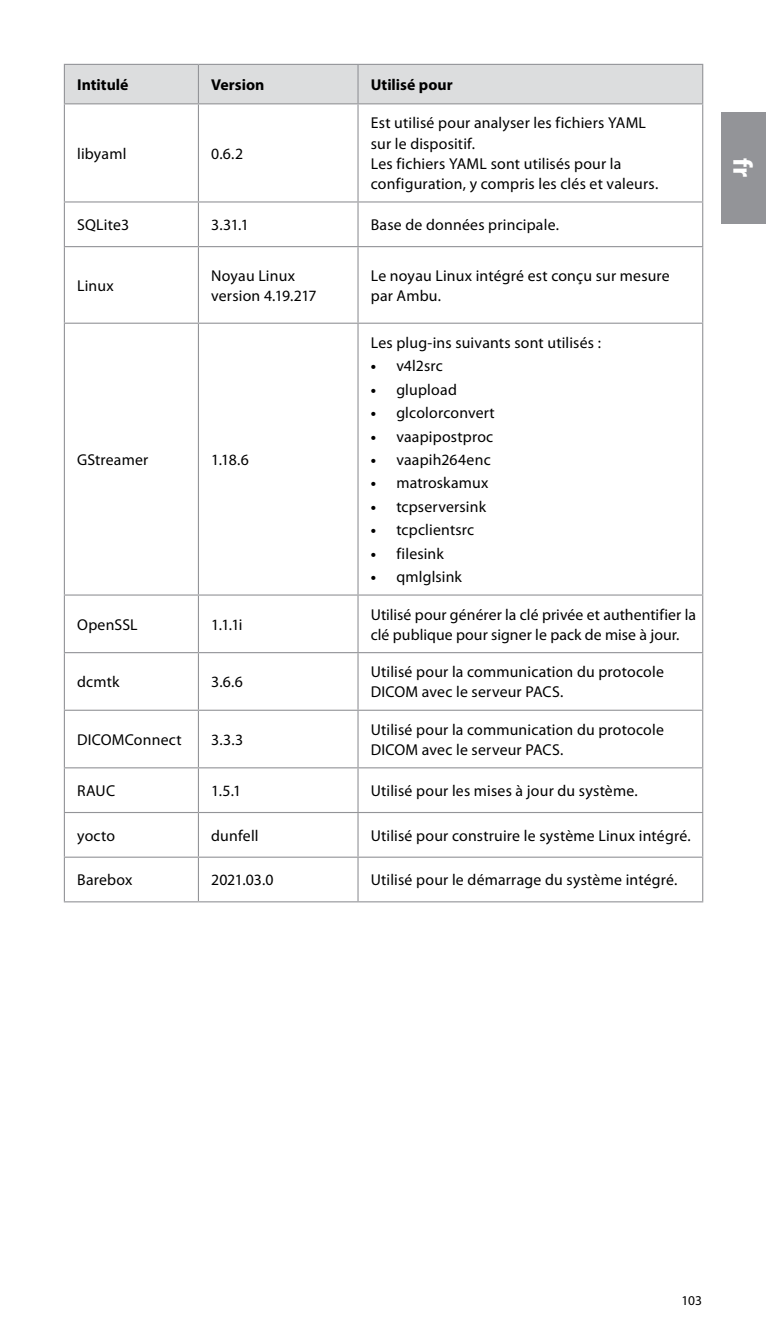
<style>
.page{position:relative;width:766px;height:1340px;background:#fff}
.page>*{position:absolute;margin:0;border:0;box-sizing:border-box;transform-origin:0 0}
.t1{font:700 27px "Myriad Pro";color:#fff}
.t2{font:15.75px/20.2px "Myriad Pro";letter-spacing:.01em;color:#000}
.t3{font:700 15.75px "Myriad Pro";color:#000}
.t4{font:13.5px "Myriad Pro";color:#000}
.s1{font-weight:700}
</style>
<div class="page">
<div style="left:721px;top:112px;width:44px;height:111px;background:#939498"></div>
<div style="left:65px;top:65px;width:637px;height:38px;background:#dcddde"></div>
<hr style="left:64px;top:104px;width:1px;height:97px;background:#939498">
<hr style="left:198px;top:104px;width:1px;height:97px;background:#939498">
<hr style="left:357px;top:104px;width:1px;height:97px;background:#939498">
<hr style="left:702px;top:104px;width:1px;height:97px;background:#939498">
<hr style="left:64px;top:201px;width:134px;height:1px;background:#939498">
<hr style="left:64px;top:202px;width:1px;height:44px;background:#939498">
<hr style="left:198px;top:201px;width:160px;height:1px;background:#939498">
<hr style="left:198px;top:202px;width:1px;height:44px;background:#939498">
<hr style="left:358px;top:201px;width:345px;height:1px;background:#939498">
<hr style="left:357px;top:202px;width:1px;height:44px;background:#939498">
<hr style="left:702px;top:202px;width:1px;height:44px;background:#939498">
<hr style="left:64px;top:246px;width:134px;height:1px;background:#939498">
<hr style="left:64px;top:247px;width:1px;height:75px;background:#939498">
<hr style="left:198px;top:246px;width:160px;height:1px;background:#939498">
<hr style="left:198px;top:247px;width:1px;height:75px;background:#939498">
<hr style="left:358px;top:246px;width:345px;height:1px;background:#939498">
<hr style="left:357px;top:247px;width:1px;height:75px;background:#939498">
<hr style="left:702px;top:247px;width:1px;height:75px;background:#939498">
<hr style="left:64px;top:322px;width:134px;height:2px;background:#939498">
<hr style="left:64px;top:324px;width:1px;height:270px;background:#939498">
<hr style="left:198px;top:322px;width:160px;height:2px;background:#939498">
<hr style="left:198px;top:324px;width:1px;height:270px;background:#939498">
<hr style="left:358px;top:322px;width:345px;height:2px;background:#939498">
<hr style="left:357px;top:324px;width:1px;height:270px;background:#939498">
<hr style="left:702px;top:324px;width:1px;height:270px;background:#939498">
<hr style="left:64px;top:594px;width:134px;height:1px;background:#939498">
<hr style="left:64px;top:595px;width:1px;height:57px;background:#939498">
<hr style="left:198px;top:594px;width:160px;height:1px;background:#939498">
<hr style="left:198px;top:595px;width:1px;height:57px;background:#939498">
<hr style="left:358px;top:594px;width:345px;height:1px;background:#939498">
<hr style="left:357px;top:595px;width:1px;height:57px;background:#939498">
<hr style="left:702px;top:595px;width:1px;height:57px;background:#939498">
<hr style="left:64px;top:64px;width:134px;height:1px;background:#939498">
<hr style="left:64px;top:65px;width:1px;height:38px;background:#939498">
<hr style="left:198px;top:64px;width:160px;height:1px;background:#939498">
<hr style="left:198px;top:65px;width:1px;height:38px;background:#939498">
<hr style="left:358px;top:64px;width:345px;height:1px;background:#939498">
<hr style="left:357px;top:65px;width:1px;height:38px;background:#939498">
<hr style="left:702px;top:65px;width:1px;height:38px;background:#939498">
<hr style="left:64px;top:103px;width:134px;height:1px;background:#939498">
<hr style="left:198px;top:103px;width:160px;height:1px;background:#939498">
<hr style="left:358px;top:103px;width:345px;height:1px;background:#939498">
<hr style="left:64px;top:652px;width:134px;height:1px;background:#939498">
<hr style="left:64px;top:653px;width:1px;height:56px;background:#939498">
<hr style="left:198px;top:652px;width:160px;height:1px;background:#939498">
<hr style="left:198px;top:653px;width:1px;height:56px;background:#939498">
<hr style="left:358px;top:652px;width:345px;height:1px;background:#939498">
<hr style="left:357px;top:653px;width:1px;height:56px;background:#939498">
<hr style="left:702px;top:653px;width:1px;height:56px;background:#939498">
<hr style="left:64px;top:709px;width:134px;height:1px;background:#939498">
<hr style="left:64px;top:710px;width:1px;height:57px;background:#939498">
<hr style="left:198px;top:709px;width:160px;height:1px;background:#939498">
<hr style="left:198px;top:710px;width:1px;height:57px;background:#939498">
<hr style="left:358px;top:709px;width:345px;height:1px;background:#939498">
<hr style="left:357px;top:710px;width:1px;height:57px;background:#939498">
<hr style="left:702px;top:710px;width:1px;height:57px;background:#939498">
<hr style="left:64px;top:767px;width:134px;height:1px;background:#939498">
<hr style="left:64px;top:768px;width:1px;height:44px;background:#939498">
<hr style="left:198px;top:767px;width:160px;height:1px;background:#939498">
<hr style="left:198px;top:768px;width:1px;height:44px;background:#939498">
<hr style="left:358px;top:767px;width:345px;height:1px;background:#939498">
<hr style="left:357px;top:768px;width:1px;height:44px;background:#939498">
<hr style="left:702px;top:768px;width:1px;height:44px;background:#939498">
<hr style="left:64px;top:812px;width:134px;height:1px;background:#939498">
<hr style="left:64px;top:813px;width:1px;height:43px;background:#939498">
<hr style="left:198px;top:812px;width:160px;height:1px;background:#939498">
<hr style="left:198px;top:813px;width:1px;height:43px;background:#939498">
<hr style="left:358px;top:812px;width:345px;height:1px;background:#939498">
<hr style="left:357px;top:813px;width:1px;height:43px;background:#939498">
<hr style="left:702px;top:813px;width:1px;height:43px;background:#939498">
<hr style="left:64px;top:856px;width:134px;height:1px;background:#939498">
<hr style="left:64px;top:857px;width:1px;height:44px;background:#939498">
<hr style="left:198px;top:856px;width:160px;height:1px;background:#939498">
<hr style="left:198px;top:857px;width:1px;height:44px;background:#939498">
<hr style="left:358px;top:856px;width:345px;height:1px;background:#939498">
<hr style="left:357px;top:857px;width:1px;height:44px;background:#939498">
<hr style="left:702px;top:857px;width:1px;height:44px;background:#939498">
<hr style="left:64px;top:901px;width:134px;height:1px;background:#939498">
<hr style="left:198px;top:901px;width:160px;height:1px;background:#939498">
<hr style="left:358px;top:901px;width:345px;height:1px;background:#939498">
<p class="t3" style="left:77px;top:74px;width:53px">Intitulé</p>
<p class="t3" style="left:211px;top:74px;width:55px">Version</p>
<p class="t3" style="left:370px;top:74px;width:83px">Utilisé pour</p>
<p class="t2" style="left:77px;top:143px;width:51px">libyaml</p>
<p class="t2" style="left:211px;top:143px;width:33px">0.6.2</p>
<p class="t2" style="left:370px;top:113px;width:289px">Est utilisé pour analyser les fichiers YAML sur le dispositif.<br>Les fichiers YAML sont utilisés pour la configuration, y compris les clés et valeurs.</p>
<p class="t2" style="left:77px;top:214px;width:53px">SQLite3</p>
<p class="t2" style="left:211px;top:214px;width:39px">3.31.1</p>
<p class="t2" style="left:370px;top:214px;width:190px">Base de données principale.</p>
<p class="t2" style="left:77px;top:275px;width:38px">Linux</p>
<p class="t2" style="left:211px;top:265px;width:107px">Noyau Linux version 4.19.217</p>
<p class="t2" style="left:370px;top:265px;width:300px">Le noyau Linux intégré est conçu sur mesure par Ambu.</p>
<p class="t2" style="left:77px;top:449px;width:73px">GStreamer</p>
<p class="t2" style="left:211px;top:449px;width:39px">1.18.6</p>
<p class="t2" style="left:370px;top:332px;width:232px">Les plug-ins suivants sont utilisés :</p>
<p class="t2" style="left:370px;top:355px;width:74px"><span class="s1">•</span> v4l2src</p>
<p class="t2" style="left:370px;top:379px;width:88px"><span class="s1">•</span> glupload</p>
<p class="t2" style="left:370px;top:402px;width:125px"><span class="s1">•</span> glcolorconvert</p>
<p class="t2" style="left:370px;top:426px;width:124px"><span class="s1">•</span> vaapipostproc</p>
<p class="t2" style="left:370px;top:449px;width:121px"><span class="s1">•</span> vaapih264enc</p>
<p class="t2" style="left:370px;top:473px;width:119px"><span class="s1">•</span> matroskamux</p>
<p class="t2" style="left:370px;top:496px;width:117px"><span class="s1">•</span> tcpserversink</p>
<p class="t2" style="left:370px;top:519px;width:105px"><span class="s1">•</span> tcpclientsrc</p>
<p class="t2" style="left:370px;top:543px;width:75px"><span class="s1">•</span> filesink</p>
<p class="t2" style="left:370px;top:566px;width:93px"><span class="s1">•</span> qmlglsink</p>
<p class="t2" style="left:77px;top:614px;width:62px">OpenSSL</p>
<p class="t2" style="left:211px;top:614px;width:33px">1.1.1i</p>
<p class="t2" style="left:371px;top:604px;width:326px">Utilisé pour générer la clé privée et authentifier la clé publique pour signer le pack de mise à jour.</p>
<p class="t2" style="left:77px;top:671px;width:44px">dcmtk</p>
<p class="t2" style="left:211px;top:671px;width:33px">3.6.6</p>
<p class="t2" style="left:371px;top:661px;width:294px">Utilisé pour la communication du protocole<br>DICOM avec le serveur PACS.</p>
<p class="t2" style="left:77px;top:729px;width:106px">DICOMConnect</p>
<p class="t2" style="left:211px;top:729px;width:34px">3.3.3</p>
<p class="t2" style="left:371px;top:719px;width:294px">Utilisé pour la communication du protocole<br>DICOM avec le serveur PACS.</p>
<p class="t2" style="left:77px;top:780px;width:39px">RAUC</p>
<p class="t2" style="left:211px;top:780px;width:32px">1.5.1</p>
<p class="t2" style="left:371px;top:780px;width:268px">Utilisé pour les mises à jour du système.</p>
<p class="t2" style="left:77px;top:825px;width:39px">yocto</p>
<p class="t2" style="left:211px;top:825px;width:49px">dunfell</p>
<p class="t2" style="left:371px;top:825px;width:321px">Utilisé pour construire le système Linux intégré.</p>
<p class="t2" style="left:77px;top:869px;width:57px">Barebox</p>
<p class="t2" style="left:211px;top:869px;width:64px">2021.03.0</p>
<p class="t2" style="left:371px;top:869px;width:308px">Utilisé pour le démarrage du système intégré.</p>
<h1 class="t1" style="left:760px;top:158px;width:21px;rotate:90deg">fr</h1>
<p class="t4" style="left:681px;top:1292px;width:22px">103</p>
</div>
